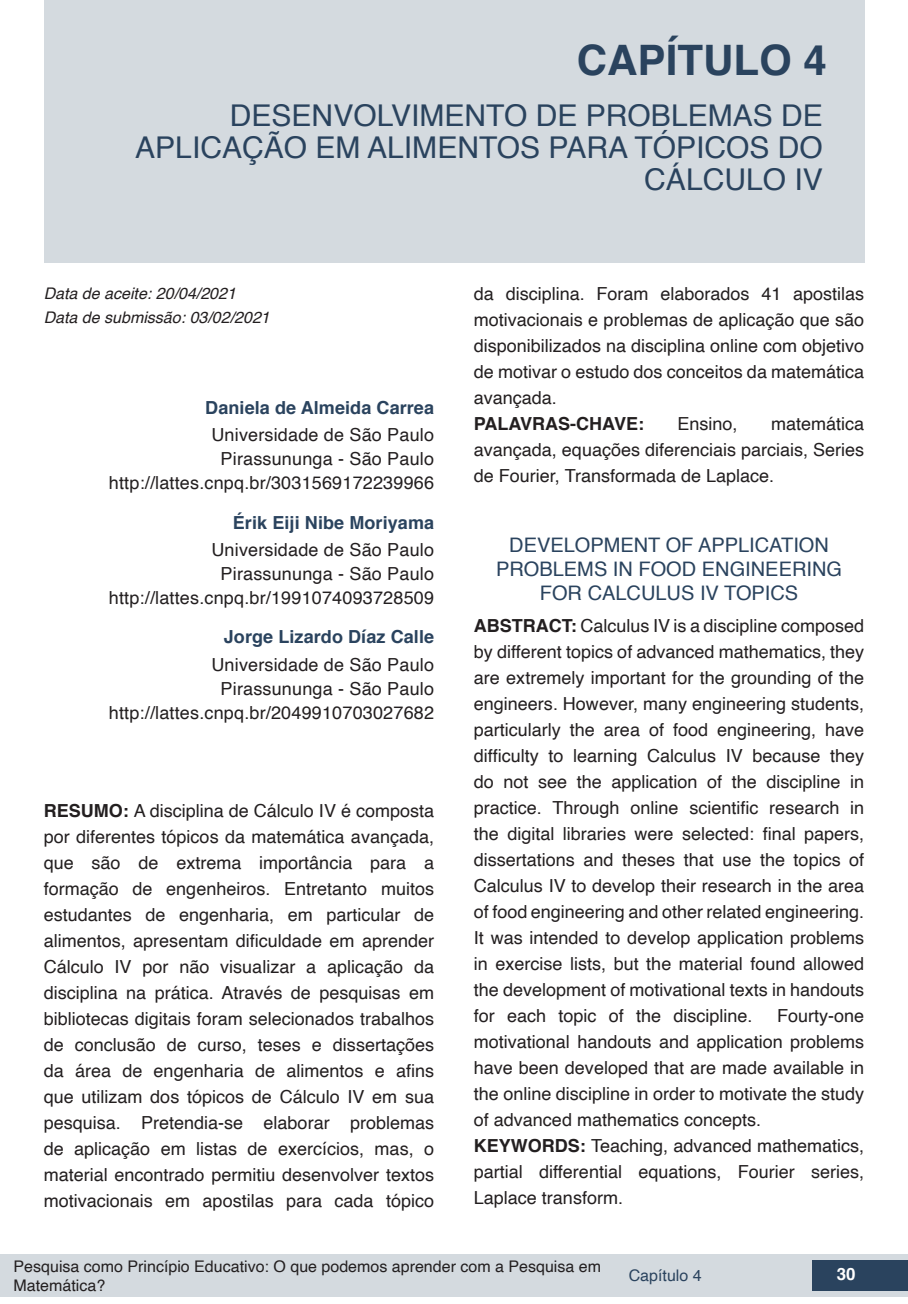
<style>
.page{position:relative;width:908px;height:1304px;background:#fff}
.page>*{position:absolute;margin:0;border:0;box-sizing:border-box;transform-origin:0 0}
.capítulos{font:700 42px "Helvetica";color:#2a435e}
.nome_artigos{font:30px/32px "Helvetica";color:#2a435e;text-align:right}
.título_Inglês{font:20px/24px "Helvetica";color:#2a435e;text-align:center}
.Resumos_e_PC_TXT{font:18px/26px "Helvetica";color:#231f20;text-align:justify}
.info_autores{font:18px "Helvetica";letter-spacing:.01em;color:#231f20}
.nome_autores{font:700 18px "Helvetica";letter-spacing:.005em;color:#2a435e}
.Resumos_e_PC_TXT-2{font:700 18px "Helvetica";color:#231f20}
.t1{font:700 16.8px "Helvetica";color:#fff}
.t2{font:16px/18.2px "Helvetica";color:#231f20}
.data{font:italic 16px "Helvetica";color:#231f20}
.t3{font:16px "Helvetica";color:#2a435e}
.s1{font-weight:700}
</style>
<div class="page">
<div style="left:0;top:1254px;width:906px;height:43px;background:#d4dadf"></div>
<div style="left:812px;top:1261px;width:95px;height:30px;background:#2a435e"></div>
<div style="left:44px;top:0;width:819px;height:263px;background:#d4dadf"></div>
<p class="capítulos" style="left:576px;top:26px;width:251px">CAPÍTULO 4</p>
<p class="nome_artigos" style="left:135px;top:101px;width:688px">DESENVOLVIMENTO DE PROBLEMAS DE<br>APLICAÇÃO EM ALIMENTOS PARA TÓPICOS DO<br>CÁLCULO IV</p>
<p class="data" style="left:44px;top:280px;width:194px">Data de aceite: 20/04/2021</p>
<p class="data" style="left:44px;top:304px;width:227px">Data de submissão: 03/02/2021</p>
<p class="nome_autores" style="left:205px;top:393px;width:230px">Daniela de Almeida Carrea</p>
<p class="info_autores" style="left:211px;top:421px;width:224px">Universidade de São Paulo</p>
<p class="info_autores" style="left:220px;top:445px;width:215px">Pirassununga - São Paulo</p>
<p class="info_autores" style="left:109px;top:469px;width:326px">http://lattes.cnpq.br/3031569172239966</p>
<p class="nome_autores" style="left:233px;top:508px;width:203px">Érik Eiji Nibe Moriyama</p>
<p class="info_autores" style="left:211px;top:536px;width:224px">Universidade de São Paulo</p>
<p class="info_autores" style="left:220px;top:560px;width:215px">Pirassununga - São Paulo</p>
<p class="info_autores" style="left:109px;top:584px;width:326px">http://lattes.cnpq.br/1991074093728509</p>
<p class="nome_autores" style="left:224px;top:622px;width:212px">Jorge Lizardo Díaz Calle</p>
<p class="info_autores" style="left:211px;top:650px;width:224px">Universidade de São Paulo</p>
<p class="info_autores" style="left:220px;top:674px;width:215px">Pirassununga - São Paulo</p>
<p class="info_autores" style="left:109px;top:698px;width:326px">http://lattes.cnpq.br/2049910703027682</p>
<p class="Resumos_e_PC_TXT" style="left:44px;top:798px;width:392px"><span class="s1">RESUMO:</span> A disciplina de Cálculo IV é composta por diferentes tópicos da matemática avançada, que são de extrema importância para a formação de engenheiros. Entretanto muitos estudantes de engenharia, em particular de alimentos, apresentam dificuldade em aprender Cálculo IV por não visualizar a aplicação da disciplina na prática. Através de pesquisas em bibliotecas digitais foram selecionados trabalhos de conclusão de curso, teses e dissertações da área de engenharia de alimentos e afins que utilizam dos tópicos de Cálculo IV em sua pesquisa. Pretendia-se elaborar problemas de aplicação em listas de exercícios, mas, o material encontrado permitiu desenvolver textos motivacionais em apostilas para cada tópico</p>
<p class="Resumos_e_PC_TXT" style="left:473px;top:281px;width:392px">da disciplina. Foram elaborados 41 apostilas motivacionais e problemas de aplicação que são disponibilizados na disciplina online com objetivo de motivar o estudo dos conceitos da matemática avançada.</p>
<p class="Resumos_e_PC_TXT-2" style="left:473px;top:409px;width:172px">PALAVRAS-CHAVE:</p>
<p class="Resumos_e_PC_TXT" style="left:677px;top:411px;width:62px">Ensino,</p>
<p class="Resumos_e_PC_TXT" style="left:473px;top:411px;width:392px;text-indent:297px">matemática avançada, equações diferenciais parciais, Series de Fourier, Transformada de Laplace.</p>
<p class="título_Inglês" style="left:496px;top:534px;width:347px">DEVELOPMENT OF APPLICATION<br>PROBLEMS IN FOOD ENGINEERING<br>FOR CALCULUS IV TOPICS</p>
<p class="Resumos_e_PC_TXT" style="left:473px;top:613px;width:392px"><span class="s1">ABSTRACT:</span> Calculus IV is a discipline composed by different topics of advanced mathematics, they are extremely important for the grounding of the engineers. However, many engineering students, particularly the area of food engineering, have difficulty to learning Calculus IV because they do not see the application of the discipline in practice. Through online scientific research in the digital libraries were selected: final papers, dissertations and theses that use the topics of Calculus IV to develop their research in the area of food engineering and other related engineering.<br>It was intended to develop application problems in exercise lists, but the material found allowed the development of motivational texts in handouts for each topic of the discipline.</p>
<p class="Resumos_e_PC_TXT" style="left:473px;top:1003px;width:392px;text-indent:303px">Fourty-one motivational handouts and application problems have been developed that are made available in the online discipline in order to motivate the study of advanced mathematics concepts.</p>
<p class="Resumos_e_PC_TXT" style="left:473px;top:1133px;width:392px"><span class="s1">KEYWORDS:</span> Teaching, advanced mathematics, partial differential equations, Fourier series, Laplace transform.</p>
<p class="t2" style="left:14px;top:1258px;width:588px">Pesquisa como Princípio Educativo: O que podemos aprender com a Pesquisa em<br>Matemática?</p>
<p class="t3" style="left:628px;top:1263px;width:74px">Capítulo 4</p>
<p class="t1" style="left:836px;top:1261px;width:20px">30</p>
</div>
